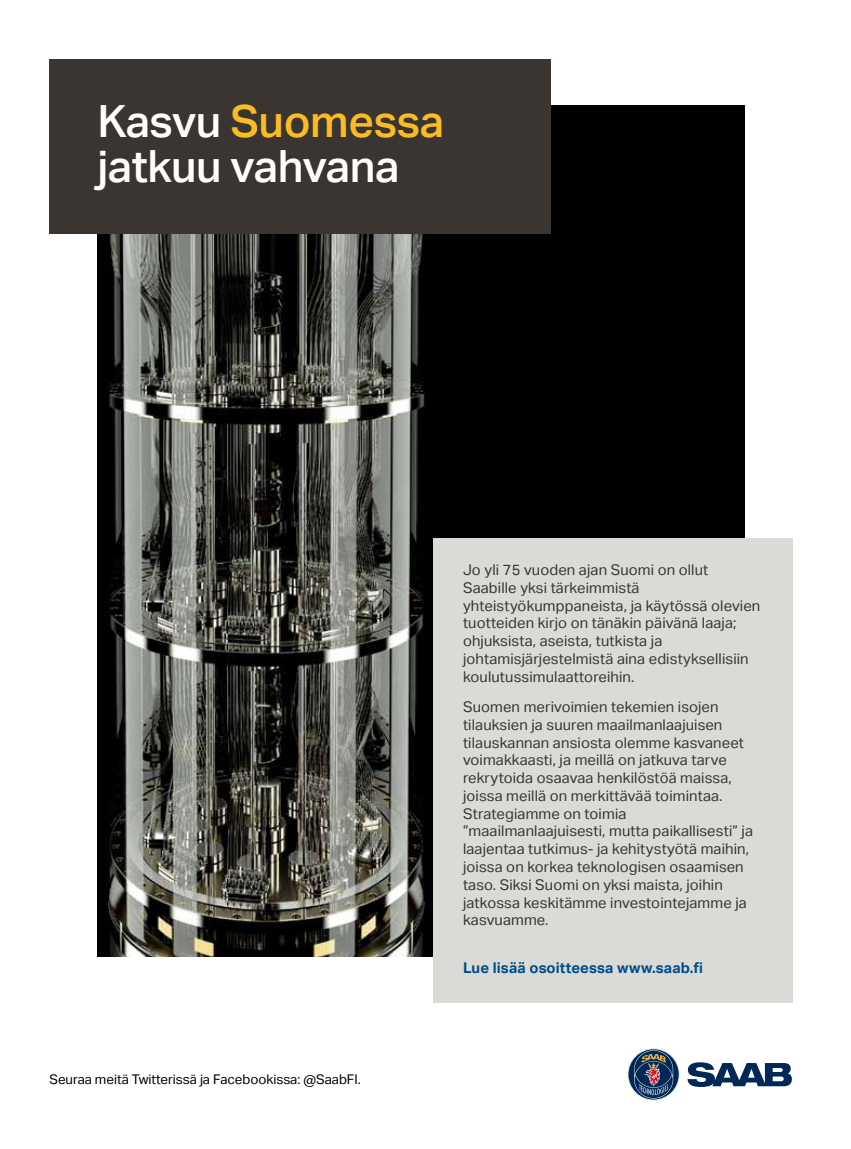
<style>
.page{position:relative;width:851px;height:1149px;background:#fff}
.page>*{position:absolute;margin:0;border:0;box-sizing:border-box;transform-origin:0 0}
.t1{font:500 44.4px/44.8px "Aktiv Grotesk";letter-spacing:-.01em;color:#fff}
.t2{font:14.85px/17.7px "Aktiv Grotesk";letter-spacing:.01em;color:#3a3531}
.t3{font:700 14.85px "Aktiv Grotesk";letter-spacing:.01em;color:#004d8c}
.t4{font:13.35px "Aktiv Grotesk";color:#000}
.s1{color:#fbbb25}
</style>
<div class="page">
<img style="left:97px;top:105px;width:647px;height:851px">
<svg style="left:627px;top:1047px;width:52px;height:53px"></svg>
<svg style="left:628px;top:1048px;width:50px;height:51px"></svg>
<svg style="left:634px;top:1049px;width:39px;height:49px;background:#4e5e77"></svg>
<svg style="left:687px;top:1062px;width:104px;height:24px"></svg>
<div style="left:49px;top:60px;width:502px;height:174px;background:#3a3531"></div>
<div style="left:433px;top:538px;width:359px;height:464px;background:#dadbd6"></div>
<h1 class="t1" style="left:97px;top:99px;width:348px">Kasvu <span class="s1">Suomessa </span>jatkuu vahvana</h1>
<p class="t4" style="left:49px;top:1071px;width:313px">Seuraa meitä Twitterissä ja Facebookissa: @SaabFI.</p>
<p class="t2" style="left:463px;top:561px;width:299px">Jo yli 75 vuoden ajan Suomi on ollut Saabille yksi tärkeimmistä yhteistyökumppaneista, ja käytössä olevien tuotteiden kirjo on tänäkin päivänä laaja; ohjuksista, aseista, tutkista ja johtamisjärjestelmistä aina edistyksellisiin koulutussimulaattoreihin.</p>
<p class="t2" style="left:463px;top:698px;width:291px">Suomen merivoimien tekemien isojen tilauksien ja suuren maailmanlaajuisen tilauskannan ansiosta olemme kasvaneet voimakkaasti, ja meillä on jatkuva tarve rekrytoida osaavaa henkilöstöä maissa, joissa meillä on merkittävää toimintaa.<br>Strategiamme on toimia ”maailmanlaajuisesti, mutta paikallisesti” ja laajentaa tutkimus- ja kehitystyötä maihin, joissa on korkea teknologisen osaamisen taso. Siksi Suomi on yksi maista, joihin jatkossa keskitämme investointejamme ja kasvuamme.</p>
<p class="t3" style="left:463px;top:959px;width:241px">Lue lisää osoitteessa www.saab.fi</p>
</div>
